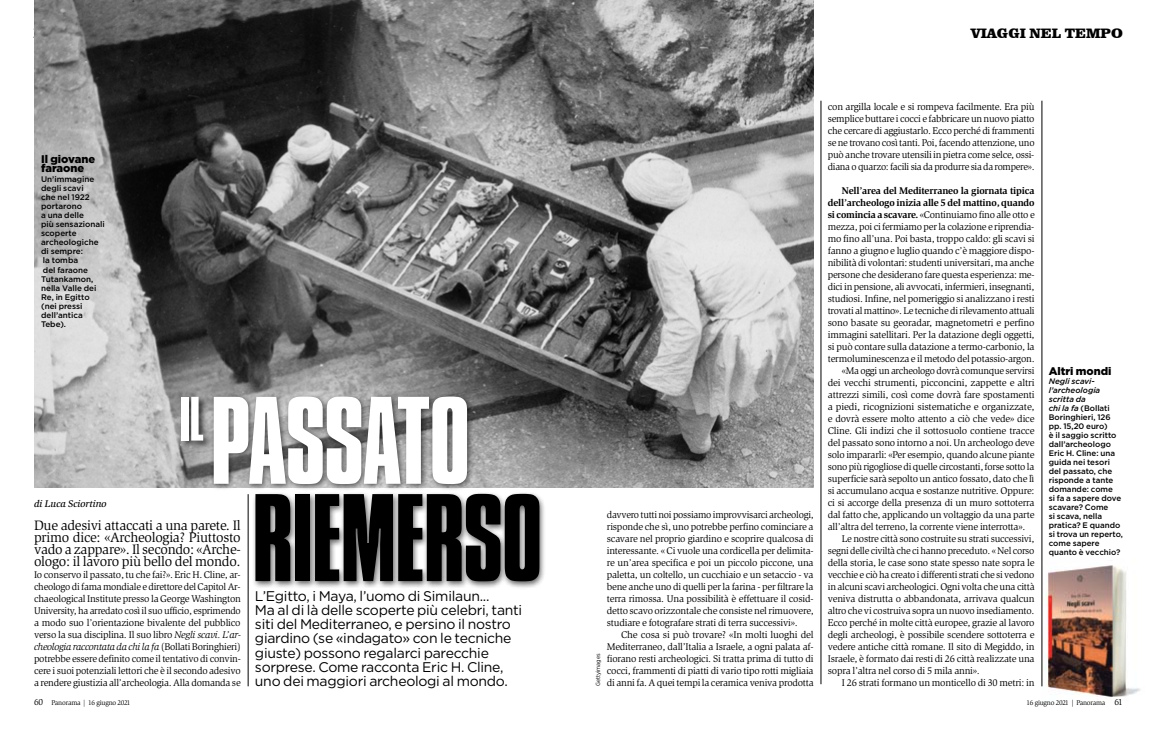
<style>
.page{position:relative;width:1157px;height:729px;background:#fff}
.page>*{position:absolute;margin:0;border:0;box-sizing:border-box;transform-origin:0 0}
.t1{font:130.3px "Compacta LT";letter-spacing:-.015em;color:#000}
.t2{font:130.3px "Compacta LT";letter-spacing:-.005em;color:#fff}
.t3{font:65.6px "Compacta LT";color:#fff}
.t4{font:14px/14px "Gotham";letter-spacing:-.02em;color:#000}
.t5{font:14px/12px "Slimbach Std";letter-spacing:-.02em;color:#000;text-align:justify}
.t6{font:900 14px "Clarendon BT";color:#000}
.t7{font:900 11.1px/9.1px "Gotham";color:#000}
.t8{font:900 11px "Gotham";color:#000}
.t9{font:10px/12px "Slimbach Std";letter-spacing:-.02em;color:#000;text-align:justify}
.t10{font:700 10px "Slimbach Std";letter-spacing:-.02em;color:#000}
.t11{font:italic 500 10px "Slimbach Std";color:#000}
.t12{font:500 8.1px/9.1px "Gotham";color:#000}
.t13{font:500 8px/9px "Gotham";color:#000}
.t14{font:7px "Slimbach Std";letter-spacing:-.025em;color:#000}
.t15{font:6px "Gotham Narrow";color:#000}
.s1{font-style:italic}
.s2{font-size:9px}
.s3{font-weight:700}
</style>
<div class="page">
<img style="left:1041px;top:542px;width:99px;height:155px">
<img style="left:34px;top:0;width:779px;height:488px">
<div style="left:209px;top:393px;width:336px;height:196px;background:#000;opacity:.6"></div>
<hr style="left:248px;top:494px;width:1px;height:192px;background:#000">
<hr style="left:820px;top:101px;width:1px;height:583px;background:#000">
<hr style="left:1041px;top:101px;width:1px;height:585px;background:#000">
<div style="left:179px;top:395px;width:34px;height:55px;background:#000;opacity:.6"></div>
<p class="t7" style="left:41px;top:155px;width:56px">Il giovane faraone</p>
<p class="t12" style="left:41px;top:174px;width:65px">Un’immagine degli scavi<br>che nel 1922 portarono<br>a una delle<br>più sensazionali scoperte archeologiche di sempre:<br>la tomba<br>del faraone<br>Tutankamon, nella Valle dei<br>Re, in Egitto (nei pressi dell’antica<br>Tebe).</p>
<h1 class="t2" style="left:210px;top:371px;width:262px">PASSATO</h1>
<h1 class="t1" style="left:251px;top:469px;width:292px">RIEMERSO</h1>
<p class="t4" style="left:255px;top:589px;width:269px">L’Egitto, i Maya, l’uomo di Similaun...<br>Ma al di là delle scoperte più celebri, tanti siti del Mediterraneo, e persino il nostro giardino (se «indagato» con le tecniche giuste) possono regalarci parecchie sorprese. Come racconta Eric H. Cline, uno dei maggiori archeologi al mondo.</p>
<h2 class="t3" style="left:179px;top:384px;width:26px">IL</h2>
<p class="t11" style="left:34px;top:497px;width:74px">di Luca Sciortino</p>
<h3 class="t5" style="left:34px;top:519px;width:208px">Due adesivi attaccati a una parete. Il primo dice: «Archeologia? Piuttosto vado a zappare». Il secondo: «Arche&shy;ologo: il lavoro più bello del mondo.</h3>
<p class="t9" style="left:34px;top:569px;width:208px">Io conservo il passato, tu che fai?». Eric H. Cline, ar&shy;cheologo di fama mondiale e direttore del Capitol Ar&shy;chaeological Institute presso la George Washington University, ha arredato così il suo ufficio, esprimendo a modo suo l’orientazione bivalente del pubblico verso la sua disciplina. Il suo libro <span class="s1">Negli scavi. L’ar&shy;cheologia raccontata da chi la fa</span> (Bollati Boringhieri) potrebbe essere definito come il tentativo di convin&shy;cere i suoi potenziali lettori che è il secondo adesivo a rendere giustizia all’archeologia. Alla domanda se</p>
<p class="t14" style="left:34px;top:698px;width:98px"><span class="s2">60</span> Panorama | 16 giugno 2021</p>
<h3 class="t6" style="left:970px;top:24px;width:154px">VIAGGI NEL TEMPO</h3>
<p class="t9" style="left:607px;top:509px;width:208px">davvero tutti noi possiamo improvvisarci archeologi, risponde che sì, uno potrebbe perfino cominciare a scavare nel proprio giardino e scoprire qualcosa di interessante. « Ci vuole una cordicella per delimita&shy;re un’area specifica e poi un piccolo piccone, una paletta, un coltello, un cucchiaio e un setaccio - va bene anche uno di quelli per la farina - per filtrare la terra rimossa. Una possibilità è effettuare il cosid&shy;detto scavo orizzontale che consiste nel rimuovere, studiare e fotografare strati di terra successivi».</p>
<p class="t9" style="left:607px;top:629px;width:208px;text-indent:14px">Che cosa si può trovare? «In molti luoghi del Mediterraneo, dall’Italia a Israele, a ogni palata af&shy;fiorano resti archeologici. Si tratta prima di tutto di cocci, frammenti di piatti di vario tipo rotti migliaia di anni fa. A quei tempi la ceramica veniva prodotta</p>
<p class="t15" style="left:594px;top:686px;width:34px;rotate:-90deg">Gettyimages</p>
<p class="t9" style="left:827px;top:101px;width:208px">con argilla locale e si rompeva facilmente. Era più semplice buttare i cocci e fabbricare un nuovo piatto che cercare di aggiustarlo. Ecco perché di frammenti se ne trovano così tanti. Poi, facendo attenzione, uno può anche trovare utensili in pietra come selce, ossi&shy;diana o quarzo: facili sia da produrre sia da rompere».</p>
<p class="t10" style="left:842px;top:185px;width:194px">Nell’area del Mediterraneo la giornata tipica</p>
<p class="t10" style="left:827px;top:197px;width:208px">dell’archeologo inizia alle 5 del mattino, quando</p>
<p class="t9" style="left:827px;top:209px;width:208px"><span class="s3">si comincia a scavare.</span> «Continuiamo fino alle otto e</p>
<p class="t9" style="left:827px;top:221px;width:208px">mezza, poi ci fermiamo per la colazione e riprendia-</p>
<p class="t9" style="left:827px;top:233px;width:208px">mo fino all’una. Poi basta, troppo caldo: gli scavi si</p>
<p class="t9" style="left:827px;top:245px;width:208px">fanno a giugno e luglio quando c’è maggiore dispo-</p>
<p class="t9" style="left:827px;top:257px;width:208px">nibilità di volontari: studenti universitari, ma anche</p>
<p class="t9" style="left:827px;top:269px;width:208px">persone che desiderano fare questa esperienza: me-</p>
<p class="t9" style="left:827px;top:281px;width:208px">dici in pensione, ali avvocati, infermieri, insegnanti,</p>
<p class="t9" style="left:827px;top:293px;width:208px">studiosi. Infine, nel pomeriggio si analizzano i resti</p>
<p class="t9" style="left:827px;top:305px;width:208px">trovati al mattino». Le tecniche di rilevamento attuali</p>
<p class="t9" style="left:827px;top:317px;width:208px">sono basate su georadar, magnetometri e perfino</p>
<p class="t9" style="left:827px;top:329px;width:208px">immagini satellitari. Per la datazione degli oggetti,</p>
<p class="t9" style="left:827px;top:341px;width:208px">si può contare sulla datazione a termo-carbonio, la</p>
<p class="t9" style="left:827px;top:353px;width:208px">termoluminescenza e il metodo del potassio-argon.</p>
<p class="t9" style="left:842px;top:365px;width:194px">«Ma oggi un archeologo dovrà comunque servirsi</p>
<p class="t9" style="left:827px;top:377px;width:208px">dei vecchi strumenti, picconcini, zappette e altri</p>
<p class="t9" style="left:827px;top:389px;width:208px">attrezzi simili, così come dovrà fare spostamenti</p>
<p class="t9" style="left:827px;top:401px;width:208px">a piedi, ricognizioni sistematiche e organizzate,</p>
<p class="t9" style="left:827px;top:413px;width:208px">e dovrà essere molto attento a ciò che vede» dice</p>
<p class="t9" style="left:827px;top:425px;width:208px">Cline. Gli indizi che il sottosuolo contiene tracce</p>
<p class="t9" style="left:827px;top:437px;width:208px">del passato sono intorno a noi. Un archeologo deve</p>
<p class="t9" style="left:827px;top:449px;width:208px">solo impararli: «Per esempio, quando alcune piante</p>
<p class="t9" style="left:827px;top:461px;width:208px">sono più rigogliose di quelle circostanti, forse sotto la</p>
<p class="t9" style="left:827px;top:473px;width:208px">superficie sarà sepolto un antico fossato, dato che lì</p>
<p class="t9" style="left:827px;top:485px;width:208px">si accumulano acqua e sostanze nutritive. Oppure:</p>
<p class="t9" style="left:827px;top:497px;width:208px">ci si accorge della presenza di un muro sottoterra</p>
<p class="t9" style="left:827px;top:509px;width:208px">dal fatto che, applicando un voltaggio da una parte</p>
<p class="t9" style="left:827px;top:521px;width:199px">all’altra del terreno, la corrente viene interrotta».</p>
<p class="t9" style="left:842px;top:533px;width:194px">Le nostre città sono costruite su strati successivi,</p>
<p class="t9" style="left:827px;top:545px;width:208px">segni delle civiltà che ci hanno preceduto. « Nel corso</p>
<p class="t9" style="left:827px;top:557px;width:208px">della storia, le case sono state spesso nate sopra le</p>
<p class="t9" style="left:827px;top:569px;width:208px">vecchie e ciò ha creato i differenti strati che si vedono</p>
<p class="t9" style="left:827px;top:581px;width:208px">in alcuni scavi archeologici. Ogni volta che una città</p>
<p class="t9" style="left:827px;top:593px;width:208px">veniva distrutta o abbandonata, arrivava qualcun</p>
<p class="t9" style="left:827px;top:605px;width:208px">altro che vi costruiva sopra un nuovo insediamento.</p>
<p class="t9" style="left:827px;top:617px;width:208px">Ecco perché in molte città europee, grazie al lavoro</p>
<p class="t9" style="left:827px;top:629px;width:208px">degli archeologi, è possibile scendere sottoterra e</p>
<p class="t9" style="left:827px;top:641px;width:208px">vedere antiche città romane. Il sito di Megiddo, in</p>
<p class="t9" style="left:827px;top:653px;width:208px">Israele, è formato dai resti di 26 città realizzate una</p>
<p class="t9" style="left:827px;top:665px;width:154px">sopra l’altra nel corso di 5 mila anni».</p>
<p class="t9" style="left:842px;top:677px;width:194px">I 26 strati formano un monticello di 30 metri: in</p>
<p class="t8" style="left:1048px;top:363px;width:64px">Altri mondi</p>
<p class="t13" style="left:1048px;top:376px;width:76px"><span class="s1">Negli scavi&shy;l’archeologia scritta da<br>chi la fa</span> (Bollati<br>Boringhieri, 126 pp. 15,20 euro)<br>è il saggio scritto dall’archeologo<br>Eric H. Cline: una guida nei tesori del passato, che risponde a tante domande: come<br>si fa a sapere dove scavare? Come<br>si scava, nella pratica? E quando si trova un reperto, come sapere quanto è vecchio?</p>
<p class="t14" style="left:1026px;top:698px;width:98px">16 giugno 2021 | Panorama <span class="s2">61</span></p>
</div>
